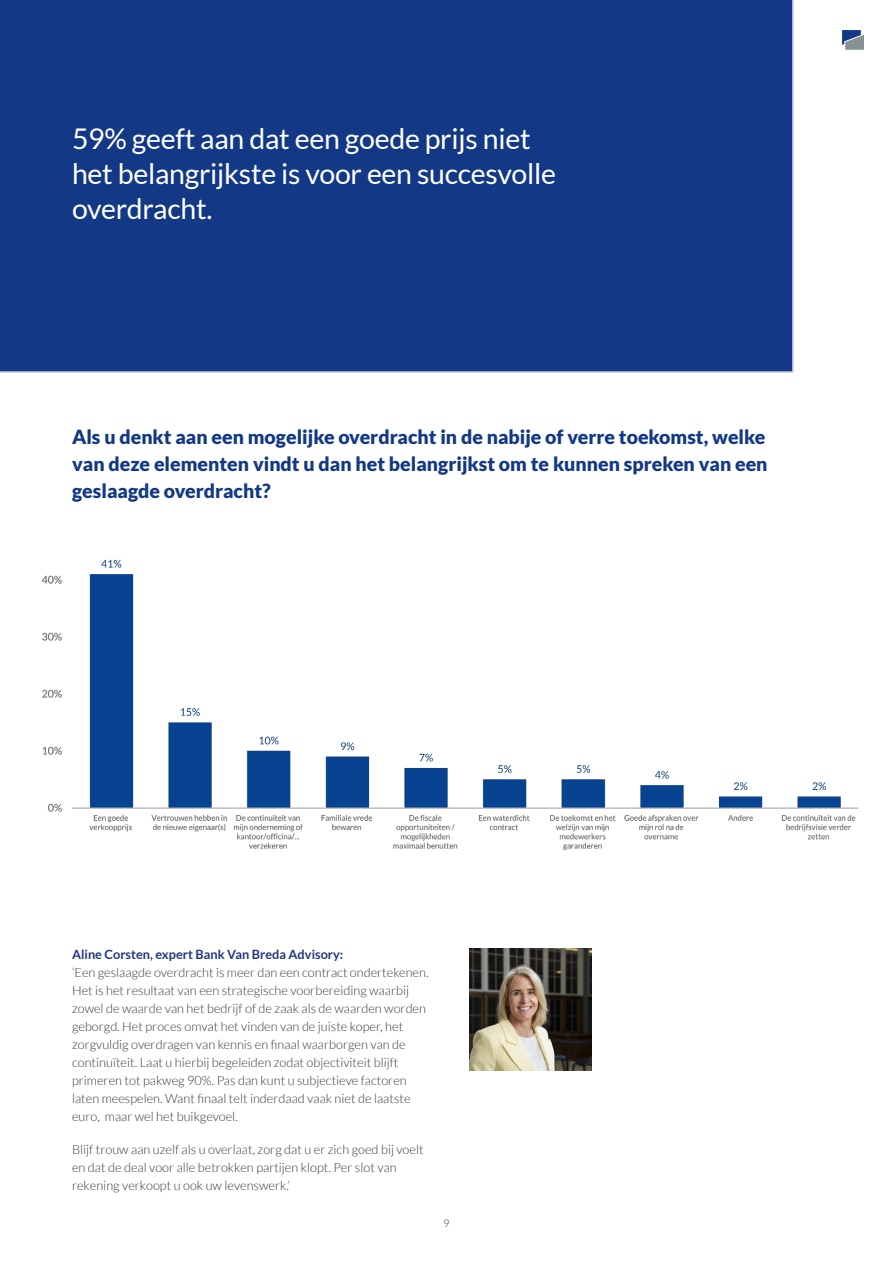
<style>
.page{position:relative;width:893px;height:1263px;background:#fff}
.page>*{position:absolute;margin:0;border:0;box-sizing:border-box;transform-origin:0 0}
.t1{font:28.5px/34.5px "Lato";letter-spacing:-.01em;color:#fff}
.t2{font:900 19.5px/27px "Lato";color:#123886;text-align:justify}
.t3{font:300 12.75px/18px "Lato";color:#3c3731}
.t4{font:700 12.75px "Lato";color:#203682}
.t5{font:300 10.5px "Lato";color:#3c3831}
</style>
<div class="page">
<svg style="left:842px;top:30px;width:22px;height:20px"></svg>
<img style="left:41px;top:559px;width:818px;height:291px">
<div style="left:0;top:0;width:794px;height:373px;background:#123886"></div>
<img style="left:469px;top:948px;width:122px;height:122px">
<h1 class="t1" style="left:72px;top:122px;width:485px">59% geeft aan dat een goede prijs niet het belangrijkste is voor een succesvolle overdracht.</h1>
<h2 class="t2" style="left:72px;top:423px;width:697px">Als u denkt aan een mogelijke overdracht in de nabije of verre toekomst, welke van deze elementen vindt u dan het belangrijkst om te kunnen spreken van een geslaagde overdracht?</h2>
<p class="t4" style="left:72px;top:946px;width:273px">Aline Corsten, expert Bank Van Breda Advisory:</p>
<p class="t3" style="left:72px;top:963px;width:358px">‘Een geslaagde overdracht is meer dan een contract ondertekenen.<br>Het is het resultaat van een strategische voorbereiding waarbij zowel de waarde van het bedrijf of de zaak als de waarden worden geborgd. Het proces omvat het vinden van de juiste koper, het zorgvuldig overdragen van kennis en finaal waarborgen van de continuïteit. Laat u hierbij begeleiden zodat objectiviteit blijft primeren tot pakweg 90%. Pas dan kunt u subjectieve factoren laten meespelen. Want finaal telt inderdaad vaak niet de laatste euro, maar wel het buikgevoel.</p>
<p class="t3" style="left:72px;top:1140px;width:353px">Blijf trouw aan uzelf als u overlaat, zorg dat u er zich goed bij voelt en dat de deal voor alle betrokken partijen klopt. Per slot van rekening verkoopt u ook uw levenswerk.’</p>
<p class="t5" style="left:443px;top:1217px;width:8px">9</p>
</div>
